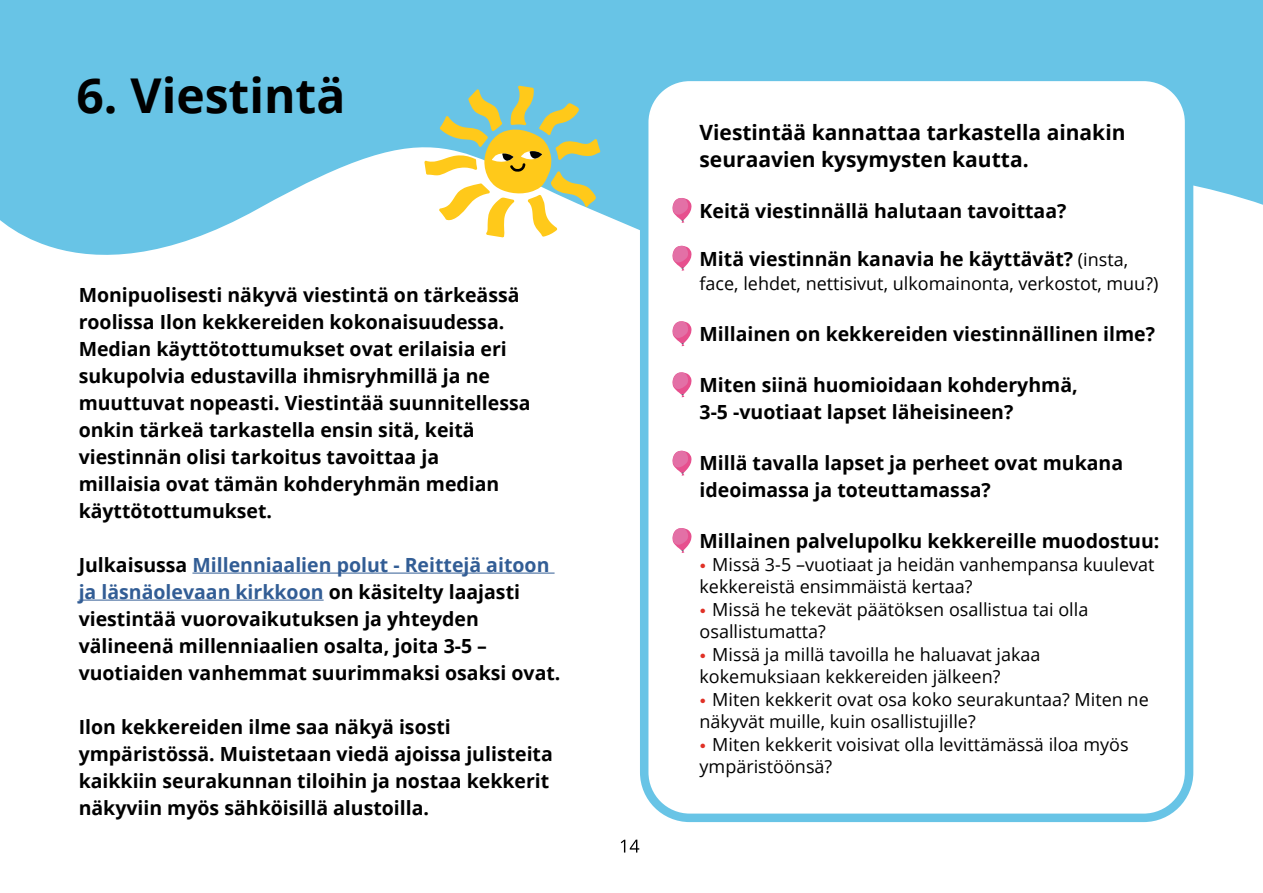
<style>
.page{position:relative;width:1263px;height:893px;background:#fff}
.page>*{position:absolute;margin:0;border:0;box-sizing:border-box;transform-origin:0 0}
.H2_Väliotsikko{font:700 48px "Open Sans";color:#000}
.P_Leipä{font:700 21px "Open Sans";color:#000}
.P_Leipä-2{font:700 19.5px/27px "Open Sans";color:#000}
.P_Luetelmat{font:18px/22.5px "Open Sans";color:#000}
.P_Leipä-3{font:18px "Open Sans";color:#000}
.s1{color:#325d95}
.s2{font-weight:400;font-size:18px}
.s3{font-family:"Gill Sans Nova";font-weight:700;font-size:15px;color:#e03126}
</style>
<div class="page">
<svg style="left:0;top:0;width:1263px;height:312px;fill:#68c4e6"></svg>
<div style="left:644px;top:77px;width:545px;height:741px;background:#fff;border-radius:45px"></div>
<div style="left:640px;top:73px;width:553px;height:749px;border:9px solid #68c4e6;border-radius:45px"></div>
<svg style="left:621px;top:840px;width:18px;height:12px"></svg>
<hr style="left:192px;top:573px;width:363px;height:1px;background:#325d95">
<hr style="left:79px;top:600px;width:245px;height:1px;background:#325d95">
<svg style="left:424px;top:86px;width:176px;height:151px"></svg>
<svg style="left:672px;top:198px;width:20px;height:25px"></svg>
<svg style="left:672px;top:246px;width:20px;height:25px"></svg>
<svg style="left:672px;top:321px;width:20px;height:25px"></svg>
<svg style="left:672px;top:372px;width:20px;height:25px"></svg>
<svg style="left:672px;top:450px;width:20px;height:26px"></svg>
<svg style="left:672px;top:528px;width:20px;height:25px"></svg>
<h2 class="H2_Väliotsikko" style="left:77px;top:62px;width:270px">6. Viestintä</h2>
<p class="P_Leipä-2" style="left:79px;top:281px;width:453px">Monipuolisesti näkyvä viestintä on tärkeässä roolissa Ilon kekkereiden kokonaisuudessa.<br>Median käyttötottumukset ovat erilaisia eri sukupolvia edustavilla ihmisryhmillä ja ne muuttuvat nopeasti. Viestintää suunnitellessa onkin tärkeä tarkastella ensin sitä, keitä viestinnän olisi tarkoitus tavoittaa ja<br>millaisia ovat tämän kohderyhmän median käyttötottumukset.</p>
<p class="P_Leipä-2" style="left:79px;top:551px;width:483px">Julkaisussa <span class="s1">Millenniaalien polut - Reittejä aitoon ja läsnäolevaan kirkkoon</span> on käsitelty laajasti viestintää vuorovaikutuksen ja yhteyden välineenä millenniaalien osalta, joita 3-5 – vuotiaiden vanhemmat suurimmaksi osaksi ovat.</p>
<p class="P_Leipä-2" style="left:79px;top:713px;width:476px">Ilon kekkereiden ilme saa näkyä isosti ympäristössä. Muistetaan viedä ajoissa julisteita kaikkiin seurakunnan tiloihin ja nostaa kekkerit näkyviin myös sähköisillä alustoilla.</p>
<p class="P_Leipä" style="left:699px;top:118px;width:427px">Viestintää kannattaa tarkastella ainakin</p>
<p class="P_Leipä" style="left:699px;top:145px;width:331px">seuraavien kysymysten kautta.</p>
<p class="P_Leipä-2" style="left:699px;top:197px;width:368px">Keitä viestinnällä halutaan tavoittaa?</p>
<p class="P_Leipä-2" style="left:699px;top:245px;width:430px">Mitä viestinnän kanavia he käyttävät? <span class="s2">(insta,</span></p>
<p class="P_Leipä-3" style="left:699px;top:271px;width:460px">face, lehdet, nettisivut, ulkomainonta, verkostot, muu?)</p>
<p class="P_Leipä-2" style="left:699px;top:320px;width:457px">Millainen on kekkereiden viestinnällinen ilme?</p>
<p class="P_Leipä-2" style="left:699px;top:371px;width:380px">Miten siinä huomioidaan kohderyhmä,</p>
<p class="P_Leipä-2" style="left:699px;top:398px;width:315px">3-5 -vuotiaat lapset läheisineen?</p>
<p class="P_Leipä-2" style="left:699px;top:449px;width:425px">Millä tavalla lapset ja perheet ovat mukana ideoimassa ja toteuttamassa?</p>
<p class="P_Leipä-2" style="left:699px;top:527px;width:461px">Millainen palvelupolku kekkereille muodostuu:</p>
<p class="P_Luetelmat" style="left:699px;top:552px;width:457px"><span class="s3">•</span> Missä 3-5 –vuotiaat ja heidän vanhempansa kuulevat kekkereistä ensimmäistä kertaa?</p>
<p class="P_Luetelmat" style="left:699px;top:597px;width:390px"><span class="s3">•</span> Missä he tekevät päätöksen osallistua tai olla osallistumatta?</p>
<p class="P_Luetelmat" style="left:699px;top:642px;width:342px"><span class="s3">•</span> Missä ja millä tavoilla he haluavat jakaa kokemuksiaan kekkereiden jälkeen?</p>
<p class="P_Luetelmat" style="left:699px;top:687px;width:451px"><span class="s3">•</span> Miten kekkerit ovat osa koko seurakuntaa? Miten ne näkyvät muille, kuin osallistujille?</p>
<p class="P_Luetelmat" style="left:699px;top:732px;width:431px"><span class="s3">•</span> Miten kekkerit voisivat olla levittämässä iloa myös ympäristöönsä?</p>
</div>
